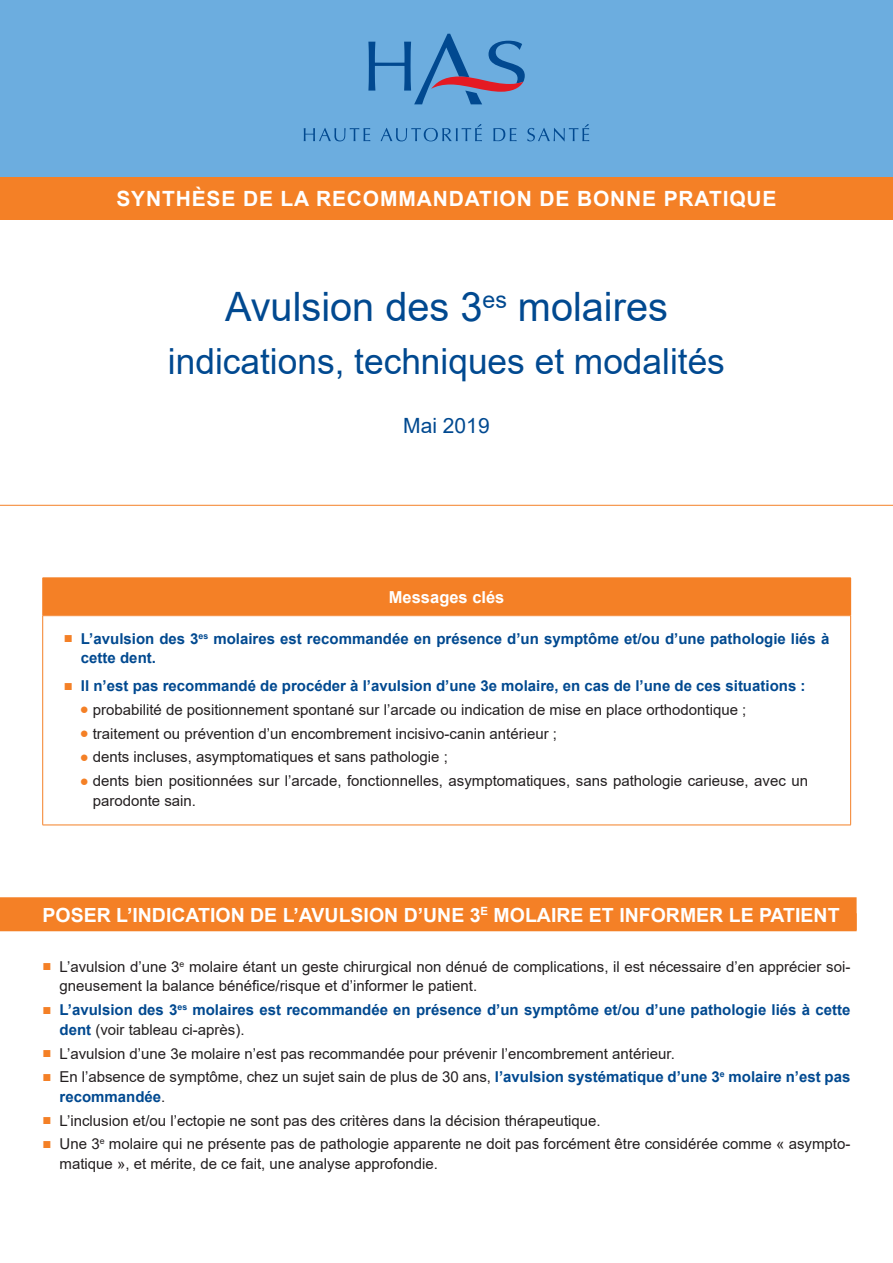
<style>
.page{position:relative;width:893px;height:1263px;background:#fff}
.page>*{position:absolute;margin:0;border:0;box-sizing:border-box;transform-origin:0 0}
.titre_fiche{font:40.5px "Arial";color:#014990}
.titre_fiche-2{font:36px "Arial";color:#014990}
.t1{font:700 21px "Arial";letter-spacing:.04em;color:#fff}
.titre_fiche-3{font:21px "Arial";color:#014990}
.Rubrique{font:700 19.5px "Arial";color:#fff}
.texte_courant{font:700 16.5px "Arial";color:#fff}
.t2{font:15px/19.5px "Arial";color:#231f20}
.t3{font:700 15px/19.5px "Arial";color:#014990}
.s1{font-weight:400;color:#f48026}
.s2{color:#f48026}
.s3{font-weight:400;color:#231f20}
</style>
<div class="page">
<div style="left:0;top:0;width:893px;height:181px;background:#6caddf"></div>
<div style="left:0;top:177px;width:893px;height:43px;background:#f48026"></div>
<hr style="left:0;top:505px;width:893px;height:1px;background:#f48026">
<div style="left:43px;top:578px;width:808px;height:38px;background:#f48026"></div>
<hr style="left:42px;top:616px;width:1px;height:209px;background:#f48026">
<hr style="left:850px;top:616px;width:1px;height:209px;background:#f48026">
<hr style="left:43px;top:825px;width:808px;height:1px;background:#f48026">
<hr style="left:42px;top:578px;width:1px;height:37px;background:#f48026">
<div style="left:0;top:897px;width:857px;height:33px;background:#f48026"></div>
<div style="left:0;top:913px;width:857px;height:18px;background:#f48026"></div>
<svg style="left:304px;top:128px;width:66px;height:13px"></svg>
<svg style="left:380px;top:124px;width:102px;height:17px"></svg>
<svg style="left:493px;top:128px;width:24px;height:13px"></svg>
<svg style="left:527px;top:124px;width:62px;height:17px"></svg>
<svg style="left:368px;top:34px;width:157px;height:70px"></svg>
<p class="t1" style="left:116px;top:184px;width:662px">SYNTHÈSE DE LA RECOMMANDATION DE BONNE PRATIQUE</p>
<p class="titre_fiche" style="left:225px;top:279px;width:444px">Avulsion des 3<sup>es</sup> molaires</p>
<p class="titre_fiche-2" style="left:168px;top:336px;width:558px">indications, techniques et modalités</p>
<p class="titre_fiche-3" style="left:403px;top:411px;width:88px">Mai 2019</p>
<p class="texte_courant" style="left:389px;top:585px;width:117px">Messages clés</p>
<p class="t3" style="left:81px;top:629px;width:750px;text-indent:-17px"><span class="s1">■</span> L’avulsion des 3<sup>es</sup> molaires est recommandée en présence d’un symptôme et/ou d’une pathologie liés à cette dent.</p>
<p class="t3" style="left:64px;top:676px;width:743px"><span class="s1">■</span> Il n’est pas recommandé de procéder à l’avulsion d’une 3e molaire, en cas de l’une de ces situations :</p>
<p class="t2" style="left:80px;top:700px;width:668px"><span class="s2">●</span> probabilité de positionnement spontané sur l’arcade ou indication de mise en place orthodontique ;</p>
<p class="t2" style="left:80px;top:723px;width:479px"><span class="s2">●</span> traitement ou prévention d’un encombrement incisivo-canin antérieur ;</p>
<p class="t2" style="left:80px;top:747px;width:369px"><span class="s2">●</span> dents incluses, asymptomatiques et sans pathologie ;</p>
<p class="t2" style="left:93px;top:771px;width:717px;text-indent:-13px"><span class="s2">●</span> dents bien positionnées sur l’arcade, fonctionnelles, asymptomatiques, sans pathologie carieuse, avec un parodonte sain.</p>
<p class="Rubrique" style="left:43px;top:901px;width:799px">POSER L’INDICATION DE L’AVULSION D’UNE 3<sup>E</sup> MOLAIRE ET INFORMER LE PATIENT</p>
<p class="t2" style="left:60px;top:957px;width:792px;text-indent:-17px"><span class="s2">■</span> L’avulsion d’une 3<sup>e</sup> molaire étant un geste chirurgical non dénué de complications, il est nécessaire d’en apprécier soi&shy;gneusement la balance bénéfice/risque et d’informer le patient.</p>
<p class="t3" style="left:60px;top:1000px;width:792px;text-indent:-17px"><span class="s1">■</span> L’avulsion des 3<sup>es</sup> molaires est recommandée en présence d’un symptôme et/ou d’une pathologie liés à cette dent <span class="s3">(voir tableau ci-après).</span></p>
<p class="t2" style="left:43px;top:1043px;width:634px"><span class="s2">■</span> L’avulsion d’une 3e molaire n’est pas recommandée pour prévenir l’encombrement antérieur.</p>
<p class="t3" style="left:60px;top:1067px;width:792px;text-indent:-17px"><span class="s1">■</span> <span class="s3">En l’absence de symptôme, chez un sujet sain de plus de 30 ans,</span> l’avulsion systématique d’une 3<sup>e</sup> molaire n’est pas recommandée<span class="s3">.</span></p>
<p class="t2" style="left:43px;top:1110px;width:560px"><span class="s2">■</span> L’inclusion et/ou l’ectopie ne sont pas des critères dans la décision thérapeutique.</p>
<p class="t2" style="left:60px;top:1134px;width:792px;text-indent:-17px"><span class="s2">■</span> Une 3<sup>e</sup> molaire qui ne présente pas de pathologie apparente ne doit pas forcément être considérée comme « asympto&shy;matique », et mérite, de ce fait, une analyse approfondie.</p>
</div>
